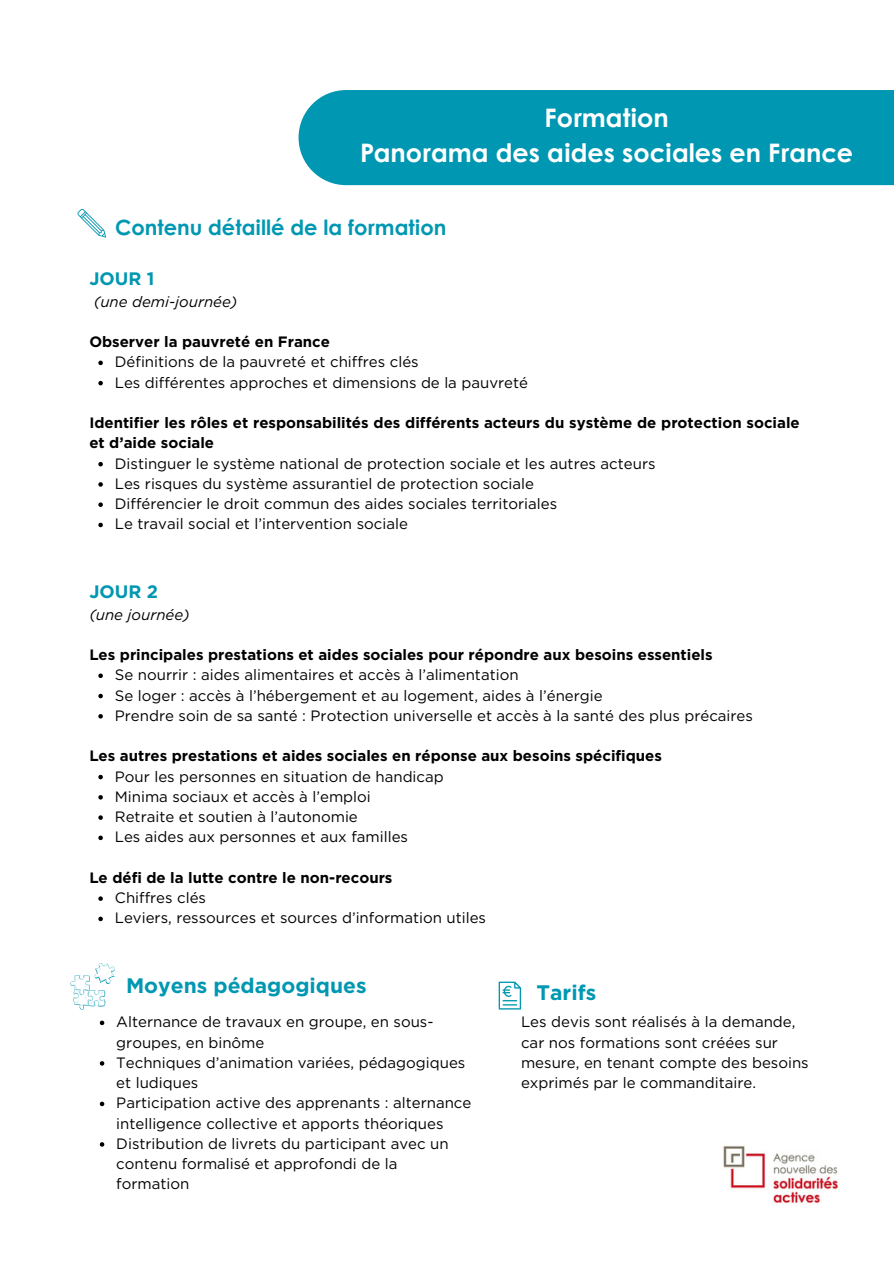
<style>
.page{position:relative;width:894px;height:1264px;background:#fff}
.page>*{position:absolute;margin:0;border:0;box-sizing:border-box;transform-origin:0 0}
.t1{font:700 25.5px/34.8px "Century Gothic";color:#fff;text-align:center}
.t2{font:700 21px "Century Gothic";color:#0097b2}
.t3{font:700 21px "Gotham";color:#0097b2}
.t4{font:700 18px "Gotham";color:#0097b2}
.t5{font:15px/20.2px "Gotham";color:#000}
.t6{font:700 15px/20.2px "Gotham";color:#000}
.t7{font:italic 15px "Gotham";color:#000}
</style>
<div class="page">
<img style="left:723px;top:1146px;width:116px;height:58px">
<svg style="left:98px;top:360px;width:5px;height:5px"></svg>
<svg style="left:98px;top:381px;width:5px;height:4px"></svg>
<svg style="left:98px;top:462px;width:5px;height:4px"></svg>
<svg style="left:98px;top:482px;width:5px;height:4px"></svg>
<svg style="left:98px;top:502px;width:5px;height:5px"></svg>
<svg style="left:98px;top:522px;width:5px;height:5px"></svg>
<svg style="left:98px;top:673px;width:5px;height:5px"></svg>
<svg style="left:98px;top:693px;width:5px;height:5px"></svg>
<svg style="left:98px;top:714px;width:5px;height:4px"></svg>
<svg style="left:98px;top:774px;width:5px;height:5px"></svg>
<svg style="left:98px;top:795px;width:5px;height:4px"></svg>
<svg style="left:98px;top:815px;width:5px;height:4px"></svg>
<svg style="left:98px;top:835px;width:5px;height:5px"></svg>
<svg style="left:98px;top:896px;width:5px;height:4px"></svg>
<svg style="left:98px;top:916px;width:5px;height:5px"></svg>
<div style="left:298px;top:90px;width:595px;height:95px;background:#0097b2"></div>
<svg style="left:70px;top:963px;width:45px;height:46px"></svg>
<svg style="left:77px;top:209px;width:29px;height:29px"></svg>
<svg style="left:100px;top:1020px;width:4px;height:5px"></svg>
<svg style="left:100px;top:1061px;width:4px;height:4px"></svg>
<svg style="left:100px;top:1101px;width:4px;height:5px"></svg>
<svg style="left:100px;top:1142px;width:4px;height:4px"></svg>
<svg style="left:498px;top:981px;width:23px;height:28px"></svg>
<p class="t1" style="left:360px;top:99px;width:494px">Formation<br>Panorama des aides sociales en France</p>
<h3 class="t2" style="left:115px;top:211px;width:333px">Contenu détaillé de la formation</h3>
<h1 class="t4" style="left:89px;top:268px;width:67px">JOUR 1</h1>
<h1 class="t7" style="left:94px;top:292px;width:145px">(une demi-journée)</h1>
<p class="t6" style="left:89px;top:331px;width:242px">Observer la pauvreté en France</p>
<h2 class="t5" style="left:115px;top:352px;width:305px">Définitions de la pauvreté et chiffres clés</h2>
<h4 class="t5" style="left:115px;top:372px;width:414px">Les différentes approches et dimensions de la pauvreté</h4>
<h3 class="t6" style="left:89px;top:412px;width:711px">Identifier les rôles et responsabilités des différents acteurs du système de protection sociale et d’aide sociale</h3>
<p class="t5" style="left:115px;top:453px;width:542px">Distinguer le système national de protection sociale et les autres acteurs</p>
<p class="t5" style="left:115px;top:473px;width:420px">Les risques du système assurantiel de protection sociale</p>
<h3 class="t5" style="left:115px;top:493px;width:443px">Différencier le droit commun des aides sociales territoriales</h3>
<p class="t5" style="left:115px;top:514px;width:294px">Le travail social et l’intervention sociale</p>
<p class="t4" style="left:89px;top:581px;width:70px">JOUR 2</p>
<p class="t7" style="left:89px;top:605px;width:102px">(une journée)</p>
<p class="t6" style="left:89px;top:644px;width:624px">Les principales prestations et aides sociales pour répondre aux besoins essentiels</p>
<p class="t5" style="left:115px;top:664px;width:405px">Se nourrir : aides alimentaires et accès à l’alimentation</p>
<h4 class="t5" style="left:115px;top:685px;width:489px">Se loger : accès à l’hébergement et au logement, aides à l’énergie</h4>
<h3 class="t5" style="left:115px;top:705px;width:639px">Prendre soin de sa santé : Protection universelle et accès à la santé des plus précaires</h3>
<p class="t6" style="left:89px;top:745px;width:574px">Les autres prestations et aides sociales en réponse aux besoins spécifiques</p>
<p class="t5" style="left:115px;top:766px;width:330px">Pour les personnes en situation de handicap</p>
<p class="t5" style="left:115px;top:786px;width:257px">Minima sociaux et accès à l’emploi</p>
<h3 class="t5" style="left:115px;top:806px;width:244px">Retraite et soutien à l’autonomie</h3>
<p class="t5" style="left:115px;top:826px;width:294px">Les aides aux personnes et aux familles</p>
<p class="t6" style="left:89px;top:867px;width:304px">Le défi de la lutte contre le non-recours</p>
<p class="t5" style="left:115px;top:887px;width:93px">Chiffres clés</p>
<p class="t5" style="left:115px;top:907px;width:372px">Leviers, ressources et sources d’information utiles</p>
<p class="t3" style="left:126px;top:972px;width:242px">Moyens pédagogiques</p>
<p class="t5" style="left:116px;top:1011px;width:319px">Alternance de travaux en groupe, en sous&shy;groupes, en binôme</p>
<p class="t5" style="left:116px;top:1052px;width:350px">Techniques d’animation variées, pédagogiques et ludiques</p>
<p class="t5" style="left:116px;top:1092px;width:356px">Participation active des apprenants : alternance intelligence collective et apports théoriques</p>
<h2 class="t5" style="left:116px;top:1133px;width:334px">Distribution de livrets du participant avec un contenu formalisé et approfondi de la formation</h2>
<p class="t3" style="left:536px;top:979px;width:61px">Tarifs</p>
<p class="t5" style="left:521px;top:1011px;width:289px">Les devis sont réalisés à la demande, car nos formations sont créées sur mesure, en tenant compte des besoins exprimés par le commanditaire.</p>
</div>
